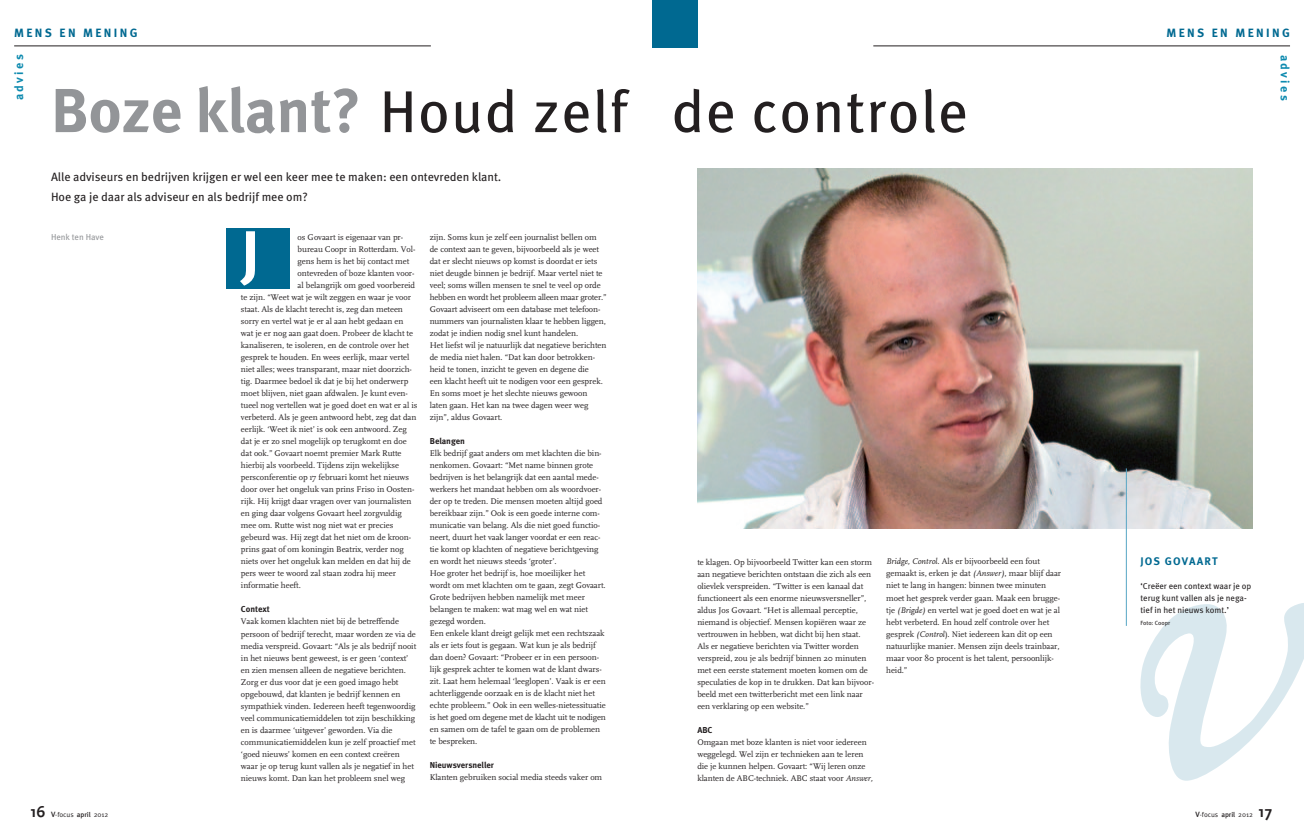
<style>
.page{position:relative;width:1304px;height:837px;background:#fff}
.page>*{position:absolute;margin:0;border:0;box-sizing:border-box;transform-origin:0 0}
.t1{font:700 63.2px "Meta OT";color:#fff}
.t2{font:59px "Meta OT";letter-spacing:.015em;color:#231f20}
.t3{font:700 16px "Scala Sans OT";color:#231f20}
.t4{font:12px/20px "Meta OT";letter-spacing:-.005em;color:#231f20}
.t5{font:700 12px "Meta OT";letter-spacing:.2em;color:#006991}
.t6{font:700 12px "Meta OT";letter-spacing:.2em;color:#0d8aaf}
.t7{font:700 11px "Meta OT";letter-spacing:.1em;color:#006991}
.t8{font:8.6px/12px "Scala OT";letter-spacing:-.005em;color:#231f20}
.t9{font:8.6px/12px "Meta OT";letter-spacing:-.005em;color:#231f20}
.t10{font:700 8.6px "Meta OT";letter-spacing:-.005em;color:#231f20}
.t11{font:8.6px "Meta OT";letter-spacing:-.005em;color:#939598}
.t12{font:7px "Meta OT";letter-spacing:-.005em;color:#231f20}
.t13{font:6px "Meta OT";letter-spacing:-.005em;color:#231f20}
.s1{font-weight:700;font-size:62px;color:#939598}
.s2{font-style:italic}
.s3{font-family:"Scala Sans OT";font-weight:700;font-size:16px}
.s4{font-weight:500;font-size:7.6px}
.s5{font-weight:500}
</style>
<div class="page">
<hr style="left:14px;top:45px;width:417px;height:1px;background:#231f20">
<div style="left:652px;top:0;width:45px;height:48px;background:#006991"></div>
<hr style="left:873px;top:45px;width:417px;height:1px;background:#231f20">
<svg style="left:1140px;top:603px;width:164px;height:177px"></svg>
<img style="left:697px;top:168px;width:556px;height:360px">
<hr style="left:1126px;top:468px;width:1px;height:157px;background:#56a5c4">
<div style="left:227px;top:228px;width:63px;height:60px;background:#006991"></div>
<h3 class="t5" style="left:14px;top:26px;width:125px">MENS EN MENING</h3>
<h3 class="t6" style="left:11px;top:100px;width:47px;rotate:-90deg">advies</h3>
<h2 class="t2" style="left:51px;top:75px;width:919px"><span class="s1">Boze klant?</span> Houd zelf de controle</h2>
<h3 class="t4" style="left:51px;top:166px;width:452px">Alle adviseurs en bedrijven krijgen er wel een keer mee te maken: een ontevreden klant.<br>Hoe ga je daar als adviseur en als bedrijf mee om?</h3>
<p class="t11" style="left:51px;top:232px;width:54px">Henk ten Have</p>
<h1 class="t1" style="left:241px;top:213px;width:20px">J</h1>
<p class="t8" style="left:298px;top:231px;width:107px">os Govaart is eigenaar van pr-</p>
<p class="t8" style="left:430px;top:231px;width:178px">zijn. Soms kun je zelf een journalist bellen om de context aan te geven, bijvoorbeeld als je weet dat er slecht nieuws op komst is doordat er iets niet deugde binnen je bedrijf. Maar vertel niet te veel; soms willen mensen te snel te veel op orde hebben en wordt het probleem alleen maar groter.” Govaart adviseert om een database met telefoon&shy;nummers van journalisten klaar te hebben liggen, zodat je indien nodig snel kunt handelen.<br>Het liefst wil je natuurlijk dat negatieve berichten de media niet halen. “Dat kan door betrokken&shy;heid te tonen, inzicht te geven en degene die<br>een klacht heeft uit te nodigen voor een gesprek.<br>En soms moet je het slechte nieuws gewoon laten gaan. Het kan na twee dagen weer weg zijn”, aldus Govaart.</p>
<p class="t10" style="left:430px;top:435px;width:37px">Belangen</p>
<p class="t8" style="left:430px;top:447px;width:178px">Elk bedrijf gaat anders om met klachten die bin&shy;nenkomen. Govaart: “Met name binnen grote bedrijven is het belangrijk dat een aantal mede&shy;werkers het mandaat hebben om als woordvoer&shy;der op te treden. Die mensen moeten altijd goed bereikbaar zijn.” Ook is een goede interne com&shy;municatie van belang. Als die niet goed functio&shy;neert, duurt het vaak langer voordat er een reac&shy;tie komt op klachten of negatieve berichtgeving en wordt het nieuws steeds ‘groter’.<br>Hoe groter het bedrijf is, hoe moeilijker het wordt om met klachten om te gaan, zegt Govaart.<br>Grote bedrijven hebben namelijk met meer belangen te maken: wat mag wel en wat niet gezegd worden.<br>Een enkele klant dreigt gelijk met een rechtszaak als er iets fout is gegaan. Wat kun je als bedrijf dan doen? Govaart: “Probeer er in een persoon&shy;lijk gesprek achter te komen wat de klant dwars&shy;zit. Laat hem helemaal ‘leeglopen’. Vaak is er een achterliggende oorzaak en is de klacht niet het echte probleem.” Ook in een welles-nietessituatie is het goed om degene met de klacht uit te nodigen en samen om de tafel te gaan om de problemen te bespreken.</p>
<p class="t10" style="left:430px;top:759px;width:66px">Nieuwsversneller</p>
<p class="t8" style="left:430px;top:771px;width:174px">Klanten gebruiken social media steeds vaker om</p>
<p class="t8" style="left:298px;top:243px;width:119px">bureau Coopr in Rotterdam. Vol-</p>
<p class="t8" style="left:298px;top:255px;width:113px">gens hem is het bij contact met</p>
<p class="t8" style="left:298px;top:267px;width:118px">ontevreden of boze klanten voor-</p>
<p class="t8" style="left:298px;top:279px;width:119px">al belangrijk om goed voorbereid</p>
<p class="t8" style="left:241px;top:291px;width:172px">te zijn. “Weet wat je wilt zeggen en waar je voor</p>
<p class="t8" style="left:241px;top:303px;width:163px">staat. Als de klacht terecht is, zeg dan meteen</p>
<p class="t8" style="left:241px;top:315px;width:164px">sorry en vertel wat je er al aan hebt gedaan en</p>
<p class="t8" style="left:241px;top:327px;width:174px">wat je er nog aan gaat doen. Probeer de klacht te</p>
<p class="t8" style="left:241px;top:339px;width:170px">kanaliseren, te isoleren, en de controle over het</p>
<p class="t8" style="left:241px;top:351px;width:170px">gesprek te houden. En wees eerlijk, maar vertel</p>
<p class="t8" style="left:241px;top:363px;width:173px">niet alles; wees transparant, maar niet doorzich-</p>
<p class="t8" style="left:241px;top:375px;width:169px">tig. Daarmee bedoel ik dat je bij het onderwerp</p>
<p class="t8" style="left:241px;top:387px;width:168px">moet blijven, niet gaan afdwalen. Je kunt even-</p>
<p class="t8" style="left:241px;top:399px;width:178px">tueel nog vertellen wat je goed doet en wat er al is</p>
<p class="t8" style="left:241px;top:411px;width:177px">verbeterd. Als je geen antwoord hebt, zeg dat dan</p>
<p class="t8" style="left:241px;top:423px;width:167px">eerlijk. ‘Weet ik niet’ is ook een antwoord. Zeg</p>
<p class="t8" style="left:241px;top:435px;width:167px">dat je er zo snel mogelijk op terugkomt en doe</p>
<p class="t8" style="left:241px;top:447px;width:162px">dat ook.” Govaart noemt premier Mark Rutte</p>
<p class="t8" style="left:241px;top:459px;width:159px">hierbij als voorbeeld. Tijdens zijn wekelijkse</p>
<p class="t8" style="left:241px;top:471px;width:170px">persconferentie op 17 februari komt het nieuws</p>
<p class="t8" style="left:241px;top:483px;width:175px">door over het ongeluk van prins Friso in Oosten-</p>
<p class="t8" style="left:241px;top:495px;width:172px">rijk. Hij krijgt daar vragen over van journalisten</p>
<p class="t8" style="left:241px;top:507px;width:162px">en ging daar volgens Govaart heel zorgvuldig</p>
<p class="t8" style="left:241px;top:519px;width:154px">mee om. Rutte wist nog niet wat er precies</p>
<p class="t8" style="left:241px;top:531px;width:172px">gebeurd was. Hij zegt dat het niet om de kroon-</p>
<p class="t8" style="left:241px;top:543px;width:164px">prins gaat of om koningin Beatrix, verder nog</p>
<p class="t8" style="left:241px;top:555px;width:171px">niets over het ongeluk kan melden en dat hij de</p>
<p class="t8" style="left:241px;top:567px;width:157px">pers weer te woord zal staan zodra hij meer</p>
<p class="t8" style="left:241px;top:579px;width:62px">informatie heeft.</p>
<p class="t10" style="left:241px;top:603px;width:30px">Context</p>
<p class="t8" style="left:241px;top:615px;width:177px">Vaak komen klachten niet bij de betreffende persoon of bedrijf terecht, maar worden ze via de media verspreid. Govaart: “Als je als bedrijf nooit in het nieuws bent geweest, is er geen ‘context’ en zien mensen alleen de negatieve berichten.<br>Zorg er dus voor dat je een goed imago hebt opgebouwd, dat klanten je bedrijf kennen en sympathiek vinden. Iedereen heeft tegenwoordig veel communicatiemiddelen tot zijn beschikking en is daarmee ‘uitgever’ geworden. Via die communicatiemiddelen kun je zelf proactief met ‘goed nieuws’ komen en een context creëren waar je op terug kunt vallen als je negatief in het nieuws komt. Dan kan het probleem snel weg</p>
<p class="t8" style="left:886px;top:555px;width:177px"><span class="s2">Bridge, Control</span>. Als er bijvoorbeeld een fout gemaakt is, erken je dat <span class="s2">(Answer)</span>, maar blijf daar niet te lang in hangen: binnen twee minuten moet het gesprek verder gaan. Maak een brugge&shy;tje <span class="s2">(Brigde)</span> en vertel wat je goed doet en wat je al hebt verbeterd. En houd zelf controle over het gesprek <span class="s2">(Control</span>). Niet iedereen kan dit op een natuurlijke manier. Mensen zijn deels trainbaar, maar voor 80 procent is het talent, persoonlijk&shy;heid.”</p>
<p class="t8" style="left:697px;top:555px;width:178px">te klagen. Op bijvoorbeeld Twitter kan een storm aan negatieve berichten ontstaan die zich als een olievlek verspreiden. “Twitter is een kanaal dat functioneert als een enorme nieuwsversneller”, aldus Jos Govaart. “Het is allemaal perceptie, niemand is objectief. Mensen kopiëren waar ze vertrouwen in hebben, wat dicht bij hen staat.<br>Als er negatieve berichten via Twitter worden verspreid, zou je als bedrijf binnen 20 minuten met een eerste statement moeten komen om de speculaties de kop in te drukken. Dat kan bijvoor&shy;beeld met een twitterbericht met een link naar een verklaring op een website.”</p>
<p class="t10" style="left:697px;top:724px;width:17px">ABC</p>
<p class="t8" style="left:697px;top:735px;width:177px">Omgaan met boze klanten is niet voor iedereen weggelegd. Wel zijn er technieken aan te leren die je kunnen helpen. Govaart: “Wij leren onze klanten de ABC-techniek. ABC staat voor <span class="s2">Answer-,</span></p>
<p class="t12" style="left:30px;top:809px;width:79px"><span class="s3">16</span> <span class="s4">V</span>-focus <span class="s5">april</span> 2012</p>
<h3 class="t5" style="left:1166px;top:26px;width:125px">MENS EN MENING</h3>
<h3 class="t6" style="left:1293px;top:54px;width:47px;rotate:90deg">advies</h3>
<p class="t7" style="left:1140px;top:553px;width:77px">Jos Govaart</p>
<p class="t9" style="left:1140px;top:579px;width:112px">‘Creëer een context waar je op terug kunt vallen als je nega&shy;tief in het nieuws komt.’</p>
<p class="t13" style="left:1140px;top:618px;width:31px">Foto: Coopr</p>
<p class="t12" style="left:1196px;top:809px;width:59px"><span class="s4">V</span>-focus <span class="s5">april</span> 2012</p>
<h3 class="t3" style="left:1259px;top:802px;width:15px">17</h3>
</div>
